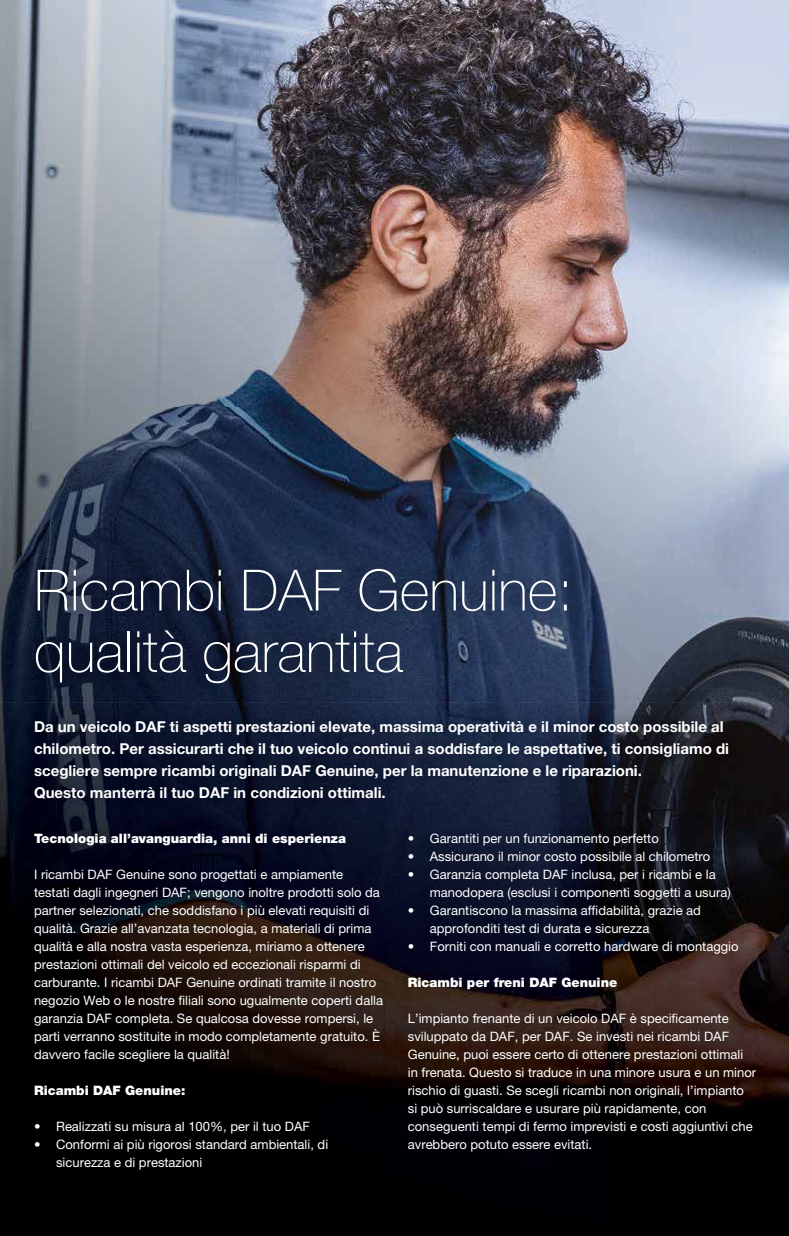
<style>
.page{position:relative;width:789px;height:1236px;background:#fff}
.page>*{position:absolute;margin:0;border:0;box-sizing:border-box;transform-origin:0 0}
.t1{font:100 57px/61.5px "Helvetica Neue LT Pro";color:#fff}
.t2{font:700 15px/22px "Helvetica Neue LT Pro";color:#fff}
.t3{font:13px/18px "Helvetica Neue LT Pro";color:#fff}
.t4{font:900 13px "Helvetica Neue LT Pro";color:#fff}
</style>
<div class="page">
<img style="left:0;top:0;width:731px;height:407px">
<img style="left:731px;top:0;width:57px;height:702px">
<img style="left:0;top:407px;width:270px;height:176px">
<img style="left:270px;top:407px;width:284px;height:149px">
<img style="left:554px;top:407px;width:178px;height:281px">
<img style="left:0;top:583px;width:21px;height:119px">
<img style="left:21px;top:688px;width:711px;height:14px">
<img style="left:0;top:702px;width:56px;height:137px">
<img style="left:56px;top:702px;width:732px;height:34px">
<img style="left:732px;top:736px;width:56px;height:500px">
<img style="left:56px;top:811px;width:676px;height:28px">
<div style="left:0;top:839px;width:21px;height:397px;background:#000"></div>
<img style="left:377px;top:839px;width:35px;height:397px">
<div style="left:21px;top:1180px;width:356px;height:56px;background:#000"></div>
<div style="left:412px;top:1162px;width:320px;height:74px;background:#000"></div>
<img style="left:14px;top:556px;width:554px;height:139px">
<img style="left:13px;top:821px;width:371px;height:359px">
<img style="left:386px;top:822px;width:370px;height:340px">
<img style="left:22px;top:709px;width:718px;height:102px">
<h1 class="t1" style="left:34px;top:559px;width:540px">Ricambi DAF Genuine: qualità garantita</h1>
<p class="t2" style="left:34px;top:715px;width:696px">Da un veicolo DAF ti aspetti prestazioni elevate, massima operatività e il minor costo possibile al chilometro. Per assicurarti che il tuo veicolo continui a soddisfare le aspettative, ti consigliamo di scegliere sempre ricambi originali DAF Genuine, per la manutenzione e le riparazioni.<br>Questo manterrà il tuo DAF in condizioni ottimali.</p>
<p class="t4" style="left:34px;top:830px;width:313px">Tecnologia all’avanguardia, anni di esperienza</p>
<p class="t3" style="left:34px;top:865px;width:350px">I ricambi DAF Genuine sono progettati e ampiamente<br>testati dagli ingegneri DAF; vengono inoltre prodotti solo da partner selezionati, che soddisfano i più elevati requisiti di qualità. Grazie all’avanzata tecnologia, a materiali di prima qualità e alla nostra vasta esperienza, miriamo a ottenere prestazioni ottimali del veicolo ed eccezionali risparmi di carburante. I ricambi DAF Genuine ordinati tramite il nostro negozio Web o le nostre filiali sono ugualmente coperti dalla garanzia DAF completa. Se qualcosa dovesse rompersi, le parti verranno sostituite in modo completamente gratuito. È davvero facile scegliere la qualità!</p>
<p class="t4" style="left:34px;top:1082px;width:153px">Ricambi DAF Genuine:</p>
<p class="t3" style="left:34px;top:1117px;width:277px">• Realizzati su misura al 100%, per il tuo DAF</p>
<p class="t3" style="left:56px;top:1135px;width:273px;text-indent:-22px">• Conformi ai più rigorosi standard ambientali, di sicurezza e di prestazioni</p>
<p class="t3" style="left:407px;top:829px;width:252px">• Garantiti per un funzionamento perfetto</p>
<p class="t3" style="left:407px;top:847px;width:304px">• Assicurano il minor costo possibile al chilometro</p>
<p class="t3" style="left:429px;top:865px;width:302px;text-indent:-22px">• Garanzia completa DAF inclusa, per i ricambi e la manodopera (esclusi i componenti soggetti a usura)</p>
<p class="t3" style="left:429px;top:901px;width:272px;text-indent:-22px">• Garantiscono la massima affidabilità, grazie ad approfonditi test di durata e sicurezza</p>
<p class="t3" style="left:407px;top:937px;width:332px">• Forniti con manuali e corretto hardware di montaggio</p>
<p class="t4" style="left:407px;top:975px;width:211px">Ricambi per freni DAF Genuine</p>
<p class="t3" style="left:407px;top:1009px;width:349px">L’impianto frenante di un veicolo DAF è specificamente sviluppato da DAF, per DAF. Se investi nei ricambi DAF Genuine, puoi essere certo di ottenere prestazioni ottimali in frenata. Questo si traduce in una minore usura e un minor rischio di guasti. Se scegli ricambi non originali, l’impianto si può surriscaldare e usurare più rapidamente, con conseguenti tempi di fermo imprevisti e costi aggiuntivi che avrebbero potuto essere evitati.</p>
</div>
